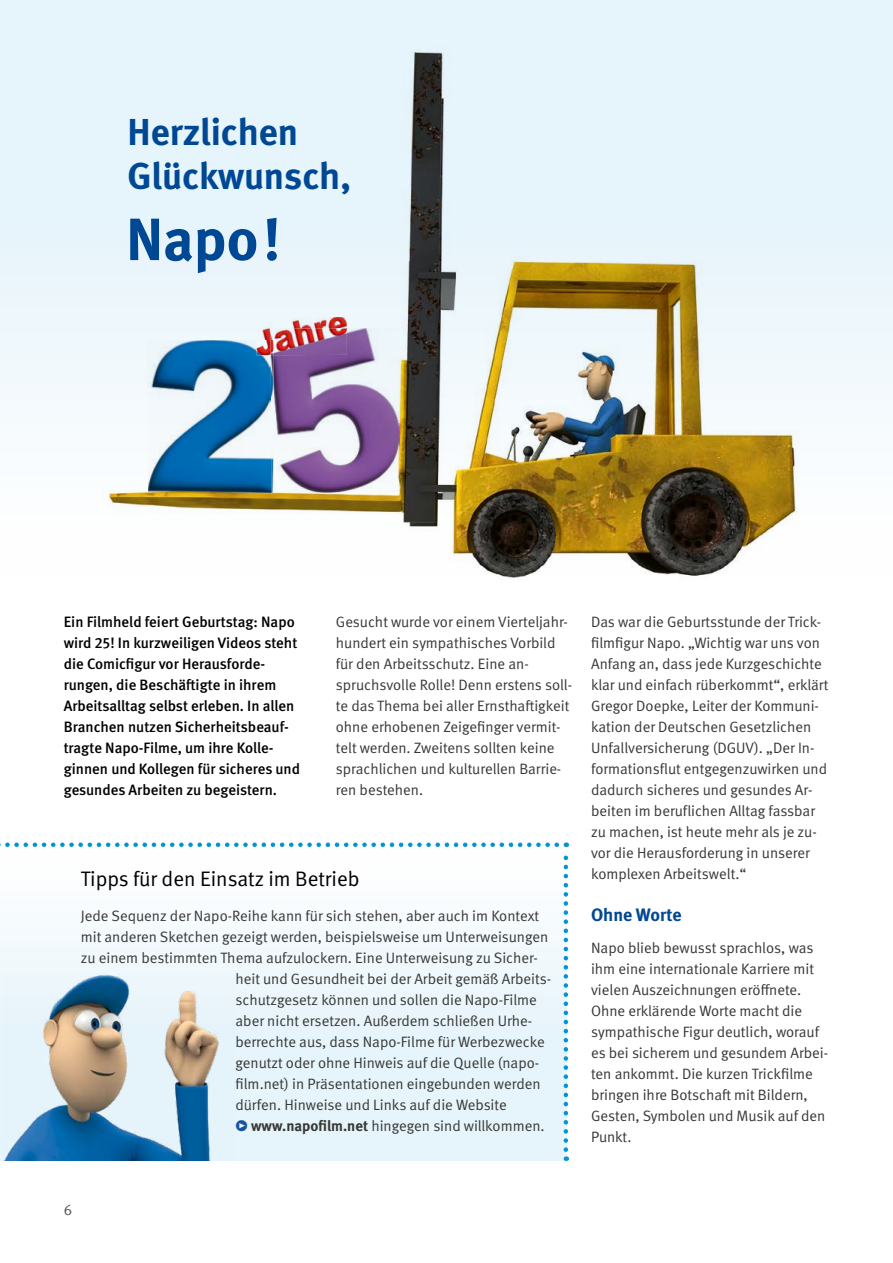
<style>
.page{position:relative;width:893px;height:1263px;background:#fff}
.page>*{position:absolute;margin:0;border:0;box-sizing:border-box;transform-origin:0 0}
.DGUV_Titel_SIBE{font:700 59.55px "DGUV Meta";color:#004893}
.DGUV_Titel_SIBE-2{font:700 37.5px/44.2px "DGUV Meta";color:#004893}
.DGUV_Untertitel_SIBE{font:21px "DGUV Meta";color:#000}
.DGUV_ZT_SIBE{font:700 18px "DGUV Meta";color:#004893}
.DGUV_GS_SIBE{font:15px/21px "DGUV Meta";color:#383937}
.DGUV_GS_med_SIBE{font:500 15px/21px "DGUV Meta";color:#000}
.t1{font:15px "DGUV Meta";color:#555756}
.s1{font-weight:700}
</style>
<div class="page">
<div style="left:0;top:0;width:893px;height:575px;background:linear-gradient(to bottom,#e0f1fa,#fdfefe)"></div>
<img style="left:28px;top:0;width:865px;height:579px">
<div style="left:0;top:844px;width:567px;height:317px;background:linear-gradient(to bottom,#fcfdfe,#e0f1fa)"></div>
<img style="left:3px;top:974px;width:232px;height:187px">
<svg style="left:564px;top:842px;width:4px;height:308px"></svg>
<svg style="left:0;top:842px;width:557px;height:5px"></svg>
<img style="left:147px;top:340px;width:124px;height:153px">
<img style="left:274px;top:328px;width:126px;height:165px">
<img style="left:271px;top:355px;width:3px;height:138px">
<img style="left:256px;top:317px;width:91px;height:23px">
<img style="left:256px;top:340px;width:15px;height:15px">
<img style="left:271px;top:328px;width:76px;height:27px">
<svg style="left:271px;top:340px;width:2px;height:15px"></svg>
<svg style="left:236px;top:1120px;width:11px;height:11px"></svg>
<p class="DGUV_Titel_SIBE-2" style="left:128px;top:111px;width:225px">Herzlichen<br>Glückwunsch,</p>
<p class="DGUV_Titel_SIBE" style="left:126px;top:204px;width:156px">Napo!</p>
<p class="DGUV_GS_med_SIBE" style="left:64px;top:612px;width:238px">Ein Filmheld feiert Geburtstag: Napo wird 25! In kurzweiligen Videos steht die Comicfigur vor Herausforde&shy;rungen, die Beschäftigte in ihrem Arbeitsalltag selbst erleben. In allen Branchen nutzen Sicherheitsbeauf&shy;tragte Napo-Filme, um ihre Kolle&shy;ginnen und Kollegen für sicheres und gesundes Arbeiten zu begeistern.</p>
<p class="DGUV_GS_SIBE" style="left:336px;top:612px;width:238px">Gesucht wurde vor einem Vierteljahr&shy;hundert ein sympathisches Vorbild für den Arbeitsschutz. Eine an&shy;spruchsvolle Rolle! Denn erstens soll&shy;te das Thema bei aller Ernsthaftigkeit ohne erhobenen Zeigefinger vermit&shy;telt werden. Zweitens sollten keine sprachlichen und kulturellen Barrie&shy;ren bestehen.</p>
<p class="DGUV_GS_SIBE" style="left:591px;top:612px;width:239px">Das war die Geburtsstunde der Trick&shy;filmfigur Napo. „Wichtig war uns von Anfang an, dass jede Kurzgeschichte klar und einfach rüberkommt“, erklärt Gregor Doepke, Leiter der Kommuni&shy;kation der Deutschen Gesetzlichen Unfallversicherung (DGUV). „Der In&shy;formationsflut entgegenzuwirken und dadurch sicheres und gesundes Ar&shy;beiten im beruflichen Alltag fassbar zu machen, ist heute mehr als je zu&shy;vor die Herausforderung in unserer komplexen Arbeitswelt.“</p>
<p class="DGUV_ZT_SIBE" style="left:591px;top:904px;width:92px">Ohne Worte</p>
<p class="DGUV_GS_SIBE" style="left:591px;top:937px;width:239px">Napo blieb bewusst sprachlos, was ihm eine internationale Karriere mit vielen Auszeichnungen eröffnete.<br>Ohne erklärende Worte macht die sympathische Figur deutlich, worauf es bei sicherem und gesundem Arbei&shy;ten ankommt. Die kurzen Trickfilme bringen ihre Botschaft mit Bildern,<br>Gesten, Symbolen und Musik auf den<br>Punkt.</p>
<p class="DGUV_Untertitel_SIBE" style="left:81px;top:866px;width:280px">Tipps für den Einsatz im Betrieb</p>
<p class="DGUV_GS_SIBE" style="left:81px;top:906px;width:460px">Jede Sequenz der Napo-Reihe kann für sich stehen, aber auch im Kontext</p>
<p class="DGUV_GS_SIBE" style="left:81px;top:927px;width:469px">mit anderen Sketchen gezeigt werden, beispielsweise um Unterweisungen</p>
<p class="DGUV_GS_SIBE" style="left:81px;top:948px;width:459px">zu einem bestimmten Thema aufzulockern. Eine Unterweisung zu Sicher-</p>
<p class="DGUV_GS_SIBE" style="left:235px;top:969px;width:317px">heit und Gesundheit bei der Arbeit gemäß Arbeits-</p>
<p class="DGUV_GS_SIBE" style="left:235px;top:990px;width:303px">schutzgesetz können und sollen die Napo-Filme</p>
<p class="DGUV_GS_SIBE" style="left:235px;top:1011px;width:298px">aber nicht ersetzen. Außerdem schließen Urhe-</p>
<p class="DGUV_GS_SIBE" style="left:235px;top:1032px;width:311px">berrechte aus, dass Napo-Filme für Werbezwecke</p>
<p class="DGUV_GS_SIBE" style="left:235px;top:1053px;width:305px">genutzt oder ohne Hinweis auf die Quelle (napo-</p>
<p class="DGUV_GS_SIBE" style="left:235px;top:1074px;width:307px">film.net) in Präsentationen eingebunden werden</p>
<p class="DGUV_GS_SIBE" style="left:235px;top:1095px;width:273px">dürfen. Hinweise und Links auf die Website</p>
<p class="DGUV_GS_SIBE" style="left:251px;top:1116px;width:295px"><span class="s1">www.napofilm.net</span> hingegen sind willkommen.</p>
<p class="t1" style="left:64px;top:1201px;width:10px">6</p>
</div>
